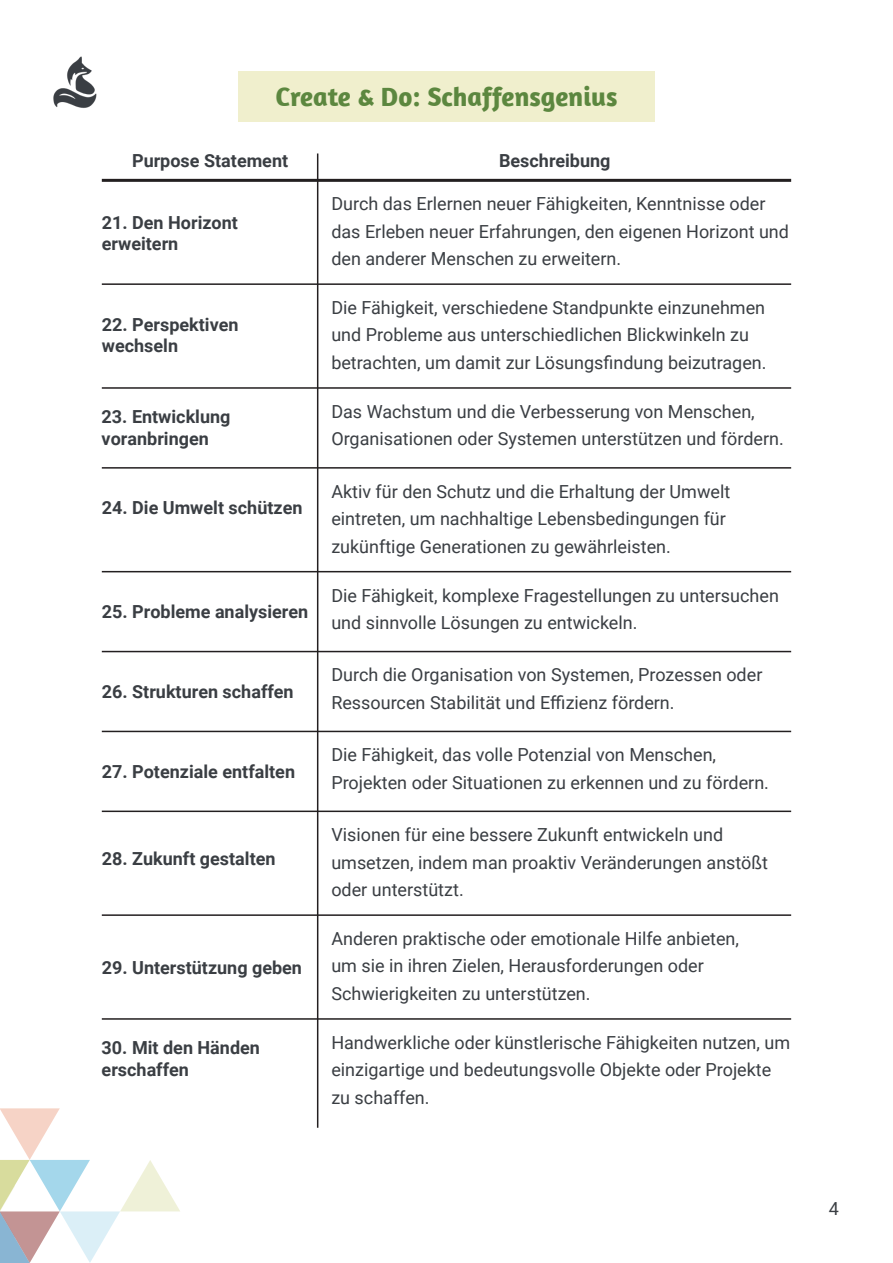
<style>
.page{position:relative;width:893px;height:1263px;background:#fff}
.page>*{position:absolute;margin:0;border:0;box-sizing:border-box;transform-origin:0 0}
.t1{font:700 27px "Amaranth";color:#5c873f}
.t2{font:18px/27.5px "Roboto";color:#3a3e43}
.t3{font:700 18px/21.6px "Roboto";color:#3a3e43}
</style>
<div class="page">
<img style="left:53px;top:56px;width:44px;height:52px">
<svg style="left:0;top:1108px;width:180px;height:155px"></svg>
<div style="left:238px;top:71px;width:417px;height:50px;background:#f0efcd"></div>
<hr style="left:317px;top:153px;width:1px;height:975px;background:#231f20">
<hr style="left:102px;top:179px;width:689px;height:3px;background:#231f20">
<hr style="left:102px;top:283px;width:689px;height:2px;background:#231f20">
<hr style="left:102px;top:651px;width:689px;height:1px;background:#231f20">
<hr style="left:102px;top:467px;width:689px;height:2px;background:#231f20">
<hr style="left:102px;top:810px;width:689px;height:2px;background:#231f20">
<hr style="left:102px;top:1018px;width:689px;height:2px;background:#231f20">
<hr style="left:102px;top:387px;width:689px;height:2px;background:#231f20">
<hr style="left:102px;top:731px;width:689px;height:1px;background:#231f20">
<hr style="left:102px;top:571px;width:689px;height:1px;background:#231f20">
<hr style="left:102px;top:914px;width:689px;height:2px;background:#231f20">
<h1 class="t1" style="left:275px;top:80px;width:343px">Create &amp; Do: Schaffensgenius</h1>
<p class="t3" style="left:132px;top:149px;width:158px">Purpose Statement</p>
<p class="t3" style="left:102px;top:211px;width:138px">21. Den Horizont erweitern</p>
<p class="t3" style="left:102px;top:313px;width:138px">22. Perspektiven wechseln</p>
<p class="t3" style="left:102px;top:405px;width:130px">23. Entwicklung voranbringen</p>
<p class="t3" style="left:102px;top:496px;width:202px">24. Die Umwelt schützen</p>
<p class="t3" style="left:102px;top:600px;width:208px">25. Probleme analysieren</p>
<p class="t3" style="left:102px;top:680px;width:193px">26. Strukturen schaffen</p>
<p class="t3" style="left:102px;top:760px;width:195px">27. Potenziale entfalten</p>
<p class="t3" style="left:102px;top:848px;width:175px">28. Zukunft gestalten</p>
<p class="t3" style="left:102px;top:956px;width:202px">29. Unterstützung geben</p>
<p class="t3" style="left:102px;top:1036px;width:160px">30. Mit den Händen erschaffen</p>
<p class="t3" style="left:499px;top:149px;width:113px">Beschreibung</p>
<p class="t2" style="left:331px;top:189px;width:459px">Durch das Erlernen neuer Fähigkeiten, Kenntnisse oder das Erleben neuer Erfahrungen, den eigenen Horizont und den anderer Menschen zu erweitern.</p>
<p class="t2" style="left:331px;top:293px;width:437px">Die Fähigkeit, verschiedene Standpunkte einzunehmen und Probleme aus unterschiedlichen Blickwinkeln zu betrachten, um damit zur Lösungsfindung beizutragen.</p>
<p class="t2" style="left:331px;top:397px;width:454px">Das Wachstum und die Verbesserung von Menschen,<br>Organisationen oder Systemen unterstützen und fördern.</p>
<p class="t2" style="left:331px;top:477px;width:400px">Aktiv für den Schutz und die Erhaltung der Umwelt eintreten, um nachhaltige Lebensbedingungen für zukünftige Generationen zu gewährleisten.</p>
<p class="t2" style="left:331px;top:581px;width:449px">Die Fähigkeit, komplexe Fragestellungen zu untersuchen und sinnvolle Lösungen zu entwickeln.</p>
<p class="t2" style="left:331px;top:661px;width:433px">Durch die Organisation von Systemen, Prozessen oder<br>Ressourcen Stabilität und Effizienz fördern.</p>
<p class="t2" style="left:331px;top:740px;width:439px">Die Fähigkeit, das volle Potenzial von Menschen,<br>Projekten oder Situationen zu erkennen und zu fördern.</p>
<p class="t2" style="left:331px;top:820px;width:438px">Visionen für eine bessere Zukunft entwickeln und umsetzen, indem man proaktiv Veränderungen anstößt oder unterstützt.</p>
<p class="t2" style="left:331px;top:924px;width:409px">Anderen praktische oder emotionale Hilfe anbieten, um sie in ihren Zielen, Herausforderungen oder<br>Schwierigkeiten zu unterstützen.</p>
<p class="t2" style="left:331px;top:1028px;width:460px">Handwerkliche oder künstlerische Fähigkeiten nutzen, um einzigartige und bedeutungsvolle Objekte oder Projekte zu schaffen.</p>
<p class="t2" style="left:829px;top:1194px;width:12px">4</p>
</div>
